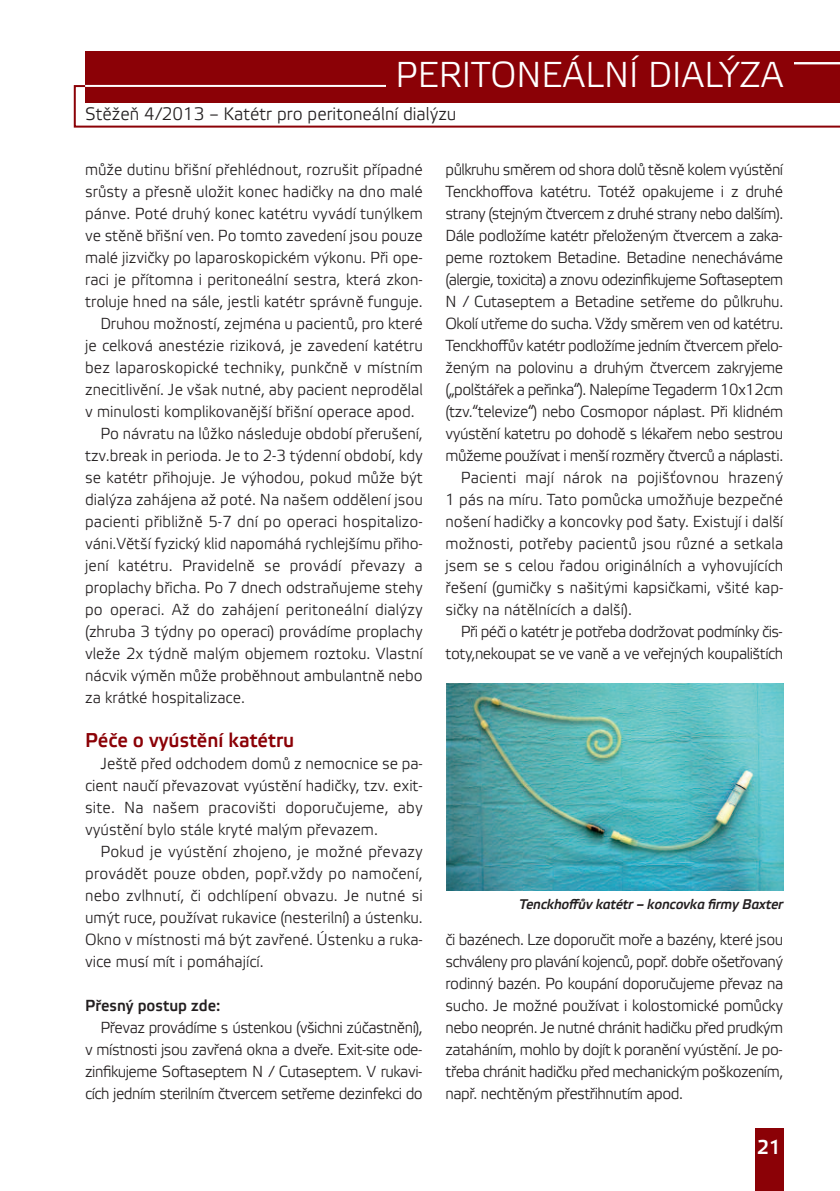
<style>
.page{position:relative;width:840px;height:1191px;background:#fff}
.page>*{position:absolute;margin:0;border:0;box-sizing:border-box;transform-origin:0 0}
.t1{font:300 36px "Etelka";color:#fff;scale:.95 1}
.t2{font:700 20px "Etelka Light Pro";color:#8b0106;scale:.95 1}
.t3{font:700 20px "Etelka Light Pro";color:#fff;scale:.95 1}
.t4{font:300 18px "Etelka";color:#231f20;scale:.95 1}
.t5{font:300 16px/22px "Etelka";color:#231f20;text-align:justify;scale:.95 1}
.t6{font:300 16px "Etelka";letter-spacing:-.03em;color:#231f20;scale:.95 1}
.t7{font:300 16px "Etelka";letter-spacing:-.02em;color:#231f20;scale:.95 1}
.t8{font:300 16px "Etelka";letter-spacing:-.04em;color:#231f20;scale:.95 1}
.t9{font:300 16px "Etelka";letter-spacing:-.035em;color:#231f20;scale:.95 1}
.t10{font:700 16px "Etelka Light Pro";color:#231f20;scale:.95 1}
.t11{font:italic 700 14px "Etelka Light Pro";letter-spacing:-.015em;color:#231f20;scale:.95 1}
</style>
<div class="page">
<div style="left:754px;top:1128px;width:28px;height:63px;background:#8b0106"></div>
<div style="left:85px;top:51px;width:754px;height:51px;background:#8b0106"></div>
<svg style="left:74px;top:85px;width:765px;height:43px"></svg>
<hr style="left:85px;top:85px;width:598px;height:2px;background:#fff">
<hr style="left:782px;top:62px;width:57px;height:2px;background:#fff">
<div style="left:386px;top:61px;width:406px;height:38px;background:#8b0106"></div>
<img style="left:446px;top:683px;width:336px;height:207px">
<h1 class="t1" style="left:395px;top:62px;width:410px">PERITONEáLNí DIALÝZA</h1>
<p class="t4" style="left:85px;top:107px;width:392px">Stěžeň 4/2013 – Katétr pro peritoneální dialýzu</p>
<p class="t5" style="left:85px;top:160px;width:357px">může dutinu břišní přehlédnout, rozrušit případné</p>
<p class="t5" style="left:85px;top:182px;width:357px">srůsty a přesně uložit konec hadičky na dno malé</p>
<p class="t5" style="left:85px;top:204px;width:357px">pánve. Poté druhý konec katétru vyvádí tunýlkem</p>
<p class="t5" style="left:85px;top:226px;width:357px">ve stěně břišní ven. Po tomto zavedení jsou pouze</p>
<p class="t5" style="left:85px;top:248px;width:357px">malé jizvičky po laparoskopickém výkonu. Při ope-</p>
<p class="t5" style="left:85px;top:270px;width:357px">raci je přítomna i peritoneální sestra, která zkon-</p>
<p class="t5" style="left:85px;top:292px;width:357px">troluje hned na sále, jestli katétr správně funguje.</p>
<p class="t5" style="left:100px;top:314px;width:341px">Druhou možností, zejména u pacientů, pro které</p>
<p class="t5" style="left:85px;top:336px;width:357px">je celková anestézie riziková, je zavedení katétru</p>
<p class="t5" style="left:85px;top:358px;width:357px">bez laparoskopické techniky, punkčně v místním</p>
<p class="t5" style="left:85px;top:380px;width:357px">znecitlivění. Je však nutné, aby pacient neprodělal</p>
<p class="t5" style="left:85px;top:402px;width:348px">v minulosti komplikovanější břišní operace apod.</p>
<p class="t5" style="left:100px;top:424px;width:341px">Po návratu na lůžko následuje období přerušení,</p>
<p class="t5" style="left:85px;top:446px;width:357px">tzv.break in perioda. Je to 2-3 týdenní období, kdy</p>
<p class="t5" style="left:85px;top:468px;width:357px">se katétr přihojuje. Je výhodou, pokud může být</p>
<p class="t5" style="left:85px;top:490px;width:357px">dialýza zahájena až poté. Na našem oddělení jsou</p>
<p class="t5" style="left:85px;top:512px;width:357px">pacienti přibližně 5-7 dní po operaci hospitalizo-</p>
<p class="t5" style="left:85px;top:534px;width:357px">váni.Větší fyzický klid napomáhá rychlejšímu přiho-</p>
<p class="t5" style="left:85px;top:556px;width:357px">jení katétru. Pravidelně se provádí převazy a</p>
<p class="t5" style="left:85px;top:578px;width:357px">proplachy břicha. Po 7 dnech odstraňujeme stehy</p>
<p class="t5" style="left:85px;top:600px;width:357px">po operaci. Až do zahájení peritoneální dialýzy</p>
<p class="t5" style="left:85px;top:622px;width:357px">(zhruba 3 týdny po operaci) provádíme proplachy</p>
<p class="t5" style="left:85px;top:644px;width:357px">vleže 2x týdně malým objemem roztoku. Vlastní</p>
<p class="t5" style="left:85px;top:666px;width:357px">nácvik výměn může proběhnout ambulantně nebo</p>
<p class="t5" style="left:85px;top:688px;width:169px">za krátké hospitalizace.</p>
<p class="t2" style="left:85px;top:733px;width:221px">péče o vyústění katétru</p>
<p class="t5" style="left:85px;top:754px;width:357px;text-indent:15px">Ještě před odchodem domů z nemocnice se pa&shy;cient naučí převazovat vyústění hadičky, tzv. exit&shy;site. Na našem pracovišti doporučujeme, aby vyústění bylo stále kryté malým převazem.</p>
<p class="t5" style="left:85px;top:842px;width:357px;text-indent:15px">Pokud je vyústění zhojeno, je možné převazy provádět pouze obden, popř.vždy po namočení, nebo zvlhnutí, či odchlípení obvazu. Je nutné si umýt ruce, používat rukavice (nesterilní) a ústenku.<br>Okno v místnosti má být zavřené. Ústenku a ruka&shy;vice musí mít i pomáhající.</p>
<p class="t10" style="left:85px;top:1000px;width:144px">přesný postup zde:</p>
<p class="t5" style="left:85px;top:1018px;width:357px;text-indent:15px">Převaz provádíme s ústenkou (všichni zúčastnění), v místnosti jsou zavřená okna a dveře. Exit-site ode&shy;zinfikujeme Softaseptem N / Cutaseptem. V rukavi&shy;cích jedním sterilním čtvercem setřeme dezinfekci do</p>
<p class="t9" style="left:445px;top:164px;width:357px">půlkruhu směrem od shora dolů těsně kolem vyústění</p>
<p class="t7" style="left:445px;top:186px;width:357px">Tenckhoffova katétru. Totéž opakujeme i z druhé</p>
<p class="t8" style="left:445px;top:208px;width:357px">strany (stejným čtvercem z druhé strany nebo dalším).</p>
<p class="t6" style="left:445px;top:230px;width:356px">Dále podložíme katétr přeloženým čtvercem a zaka-</p>
<p class="t7" style="left:445px;top:252px;width:357px">peme roztokem Betadine. Betadine nenecháváme</p>
<p class="t8" style="left:445px;top:274px;width:357px">(alergie, toxicita) a znovu odezinfikujeme Softaseptem</p>
<p class="t7" style="left:445px;top:296px;width:357px">N / Cutaseptem a Betadine setřeme do půlkruhu.</p>
<p class="t6" style="left:445px;top:318px;width:357px">Okolí utřeme do sucha. Vždy směrem ven od katétru.</p>
<p class="t6" style="left:445px;top:340px;width:356px">Tenckhoffův katétr podložíme jedním čtvercem přelo-</p>
<p class="t7" style="left:445px;top:362px;width:357px">ženým na polovinu a druhým čtvercem zakryjeme</p>
<p class="t6" style="left:445px;top:384px;width:357px">(„polštářek a peřinka“). Nalepíme Tegaderm 10x12cm</p>
<p class="t7" style="left:445px;top:406px;width:357px">(tzv.“televize“) nebo Cosmopor náplast. Při klidném</p>
<p class="t6" style="left:445px;top:428px;width:357px">vyústění katetru po dohodě s lékařem nebo sestrou</p>
<p class="t6" style="left:445px;top:450px;width:357px">můžeme používat i menší rozměry čtverců a náplasti.</p>
<p class="t5" style="left:460px;top:468px;width:341px">Pacienti mají nárok na pojišťovnou hrazený</p>
<p class="t5" style="left:445px;top:490px;width:357px">1 pás na míru. Tato pomůcka umožňuje bezpečné</p>
<p class="t5" style="left:445px;top:512px;width:357px">nošení hadičky a koncovky pod šaty. Existují i další</p>
<p class="t5" style="left:445px;top:534px;width:357px">možnosti, potřeby pacientů jsou různé a setkala</p>
<p class="t5" style="left:445px;top:556px;width:357px">jsem se s celou řadou originálních a vyhovujících</p>
<p class="t5" style="left:445px;top:578px;width:357px">řešení (gumičky s našitými kapsičkami, všité kap-</p>
<p class="t5" style="left:445px;top:600px;width:198px">sičky na nátělnících a další).</p>
<p class="t9" style="left:460px;top:626px;width:340px">Při péči o katétr je potřeba dodržovat podmínky čis-</p>
<p class="t6" style="left:445px;top:648px;width:357px">toty,nekoupat se ve vaně a ve veřejných koupalištích</p>
<p class="t11" style="left:519px;top:899px;width:279px">Tenckhoffův katétr – koncovka firmy Baxter</p>
<p class="t5" style="left:445px;top:930px;width:357px">či bazénech. Lze doporučit moře a bazény, které jsou schváleny pro plavání kojenců, popř. dobře ošetřovaný rodinný bazén. Po koupání doporučujeme převaz na sucho. Je možné používat i kolostomické pomůcky nebo neoprén. Je nutné chránit hadičku před prudkým zataháním, mohlo by dojít k poranění vyústění. Je po&shy;třeba chránit hadičku před mechanickým poškozením, např. nechtěným přestřihnutím apod.</p>
<p class="t3" style="left:756px;top:1140px;width:27px">21</p>
</div>
